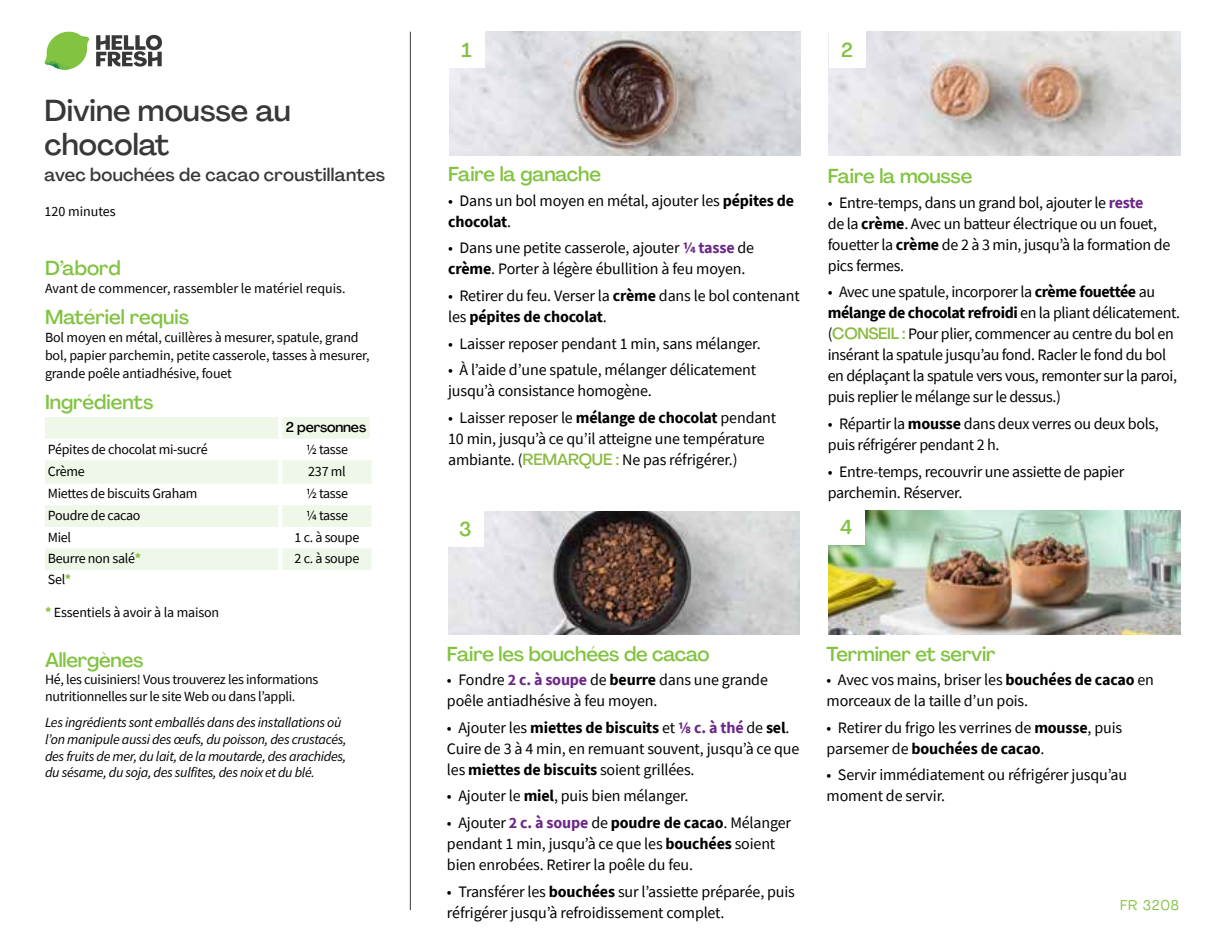
<style>
.page{position:relative;width:1224px;height:936px;background:#fff}
.page>*{position:absolute;margin:0;border:0;box-sizing:border-box;transform-origin:0 0}
.t1{font:500 30px/34px "Agrandir";color:#383839}
.t2{font:500 20px "Agrandir";letter-spacing:-.01em;color:#82c341}
.t3{font:500 18px "Agrandir";letter-spacing:.01em;color:#383839}
.t4{font:16px/21px "Source Sans Pro";letter-spacing:-.01em;color:#000}
.t5{font:14px/18px "Source Sans Pro";letter-spacing:-.02em;color:#000}
.t6{font:italic 14px/17px "Source Sans Pro";letter-spacing:-.02em;color:#000}
.t7{font:14px "Source Sans Pro";color:#000}
.t8{font:500 14px "Agrandir";letter-spacing:-.01em;color:#000}
.t9{font:14px "Agrandir";letter-spacing:.05em;color:#82c341}
.s1{font-weight:700;color:#8cba42}
.s2{font-weight:700}
.s3{font-weight:700;color:#6c2888}
.s4{font-family:"Agrandir";font-weight:500;color:#8cba42}
</style>
<div class="page">
<svg style="left:96px;top:34px;width:66px;height:33px"></svg>
<svg style="left:48px;top:32px;width:39px;height:25px"></svg>
<img style="left:69px;top:32px;width:20px;height:17px">
<img style="left:47px;top:46px;width:38px;height:7px">
<img style="left:44px;top:49px;width:40px;height:21px">
<img style="left:68px;top:53px;width:17px;height:17px">
<hr style="left:410px;top:32px;width:1px;height:878px;background:#383839">
<svg style="left:45px;top:417px;width:327px;height:153px;fill:#eff7e8"></svg>
<hr style="left:278px;top:417px;width:4px;height:22px;background:#fff">
<hr style="left:370px;top:417px;width:4px;height:22px;background:#fff">
<hr style="left:278px;top:439px;width:4px;height:21px;background:#fff">
<hr style="left:278px;top:460px;width:4px;height:24px;background:#fff">
<hr style="left:278px;top:484px;width:4px;height:21px;background:#fff">
<hr style="left:278px;top:505px;width:4px;height:22px;background:#fff">
<hr style="left:278px;top:527px;width:4px;height:21px;background:#fff">
<hr style="left:278px;top:548px;width:4px;height:22px;background:#fff">
<img style="left:449px;top:32px;width:352px;height:124px">
<img style="left:448px;top:511px;width:351px;height:124px">
<img style="left:829px;top:32px;width:351px;height:124px">
<div style="left:448px;top:32px;width:37px;height:36px;background:#fff"></div>
<div style="left:447px;top:511px;width:37px;height:36px;background:#fff"></div>
<div style="left:829px;top:32px;width:36px;height:36px;background:#fff"></div>
<img style="left:829px;top:511px;width:351px;height:123px">
<div style="left:828px;top:509px;width:36px;height:36px;background:#fff"></div>
<h1 class="t1" style="left:45px;top:93px;width:248px">Divine mousse au chocolat</h1>
<p class="t3" style="left:45px;top:163px;width:342px">avec bouchées de cacao croustillantes</p>
<p class="t7" style="left:44px;top:203px;width:73px">120 minutes</p>
<p class="t2" style="left:45px;top:256px;width:77px">D’abord</p>
<p class="t7" style="left:45px;top:279px;width:302px">Avant de commencer, rassembler le matériel requis.</p>
<p class="t2" style="left:45px;top:305px;width:146px">Matériel requis</p>
<p class="t5" style="left:45px;top:328px;width:326px">Bol moyen en métal, cuillères à mesurer, spatule, grand bol, papier parchemin, petite casserole, tasses à mesurer, grande poêle antiadhésive, fouet</p>
<p class="t2" style="left:45px;top:390px;width:110px">Ingrédients</p>
<p class="t8" style="left:286px;top:419px;width:82px">2 personnes</p>
<p class="t5" style="left:48px;top:440px;width:161px">Pépites de chocolat mi-sucré</p>
<p class="t5" style="left:306px;top:440px;width:44px">1/2 tasse</p>
<p class="t5" style="left:48px;top:462px;width:39px">Crème</p>
<p class="t5" style="left:308px;top:462px;width:39px">237 ml</p>
<p class="t5" style="left:48px;top:485px;width:151px">Miettes de biscuits Graham</p>
<p class="t5" style="left:306px;top:485px;width:44px">1/2 tasse</p>
<p class="t5" style="left:48px;top:506px;width:94px">Poudre de cacao</p>
<p class="t5" style="left:306px;top:506px;width:44px">1/4 tasse</p>
<p class="t5" style="left:48px;top:528px;width:25px">Miel</p>
<p class="t5" style="left:295px;top:528px;width:66px">1 c. à soupe</p>
<p class="t5" style="left:48px;top:550px;width:95px">Beurre non salé<span class="s1">*</span></p>
<p class="t5" style="left:295px;top:550px;width:66px">2 c. à soupe</p>
<p class="t5" style="left:48px;top:570px;width:25px">Sel<span class="s1">*</span></p>
<p class="t5" style="left:45px;top:604px;width:176px"><span class="s1">*</span> Essentiels à avoir à la maison</p>
<p class="t2" style="left:45px;top:647px;width:100px">Allergènes</p>
<p class="t5" style="left:45px;top:670px;width:275px;line-height:17px">Hé, les cuisiniers! Vous trouverez les informations nutritionnelles sur le site Web ou dans l’appli.</p>
<p class="t6" style="left:45px;top:713px;width:303px">Les ingrédients sont emballés dans des installations où l’on manipule aussi des œufs, du poisson, des crustacés, des fruits de mer, du lait, de la moutarde, des arachides, du sésame, du soja, des sulfites, des noix et du blé.</p>
<p class="t2" style="left:461px;top:38px;width:12px">1</p>
<p class="t2" style="left:841px;top:38px;width:13px">2</p>
<p class="t2" style="left:448px;top:162px;width:154px">Faire la ganache</p>
<p class="t4" style="left:448px;top:190px;width:348px">• Dans un bol moyen en métal, ajouter les <span class="s2">pépites de chocolat</span>.</p>
<p class="t4" style="left:448px;top:238px;width:308px">• Dans une petite casserole, ajouter <span class="s3">1/4 tasse</span> de <span class="s2">crème</span>. Porter à légère ébullition à feu moyen.</p>
<p class="t4" style="left:448px;top:285px;width:353px">• Retirer du feu. Verser la <span class="s2">crème</span> dans le bol contenant les <span class="s2">pépites de chocolat</span>.</p>
<p class="t4" style="left:448px;top:333px;width:314px">• Laisser reposer pendant 1 min, sans mélanger.</p>
<p class="t4" style="left:448px;top:360px;width:310px">• À l’aide d’une spatule, mélanger délicatement jusqu’à consistance homogène.</p>
<p class="t4" style="left:448px;top:407px;width:330px">• Laisser reposer le <span class="s2">mélange de chocolat</span> pendant<br>10 min, jusqu’à ce qu’il atteigne une température ambiante. (<span class="s4">REMARQUE :</span> Ne pas réfrigérer.)</p>
<p class="t2" style="left:459px;top:517px;width:14px">3</p>
<p class="t2" style="left:828px;top:164px;width:146px">Faire la mousse</p>
<p class="t4" style="left:828px;top:192px;width:344px">• Entre-temps, dans un grand bol, ajouter le <span class="s3">reste<br></span>de la <span class="s2">crème</span>. Avec un batteur électrique ou un fouet, fouetter la <span class="s2">crème</span> de 2 à 3 min, jusqu’à la formation de pics fermes.</p>
<p class="t4" style="left:828px;top:282px;width:354px">• Avec une spatule, incorporer la <span class="s2">crème fouettée</span> au <span class="s2">mélange de chocolat refroidi</span> en la pliant délicatement. (<span class="s4">CONSEIL :</span> Pour plier, commencer au centre du bol en insérant la spatule jusqu’au fond. Racler le fond du bol en déplaçant la spatule vers vous, remonter sur la paroi, puis replier le mélange sur le dessus.)</p>
<p class="t4" style="left:828px;top:413px;width:333px">• Répartir la <span class="s2">mousse</span> dans deux verres ou deux bols, puis réfrigérer pendant 2 h.</p>
<p class="t4" style="left:828px;top:461px;width:298px">• Entre-temps, recouvrir une assiette de papier parchemin. Réserver.</p>
<p class="t2" style="left:840px;top:515px;width:14px">4</p>
<p class="t2" style="left:447px;top:641px;width:264px">Faire les bouchées de cacao</p>
<p class="t4" style="left:447px;top:669px;width:322px">• Fondre <span class="s3">2 c. à soupe</span> de <span class="s2">beurre</span> dans une grande poêle antiadhésive à feu moyen.</p>
<p class="t4" style="left:447px;top:717px;width:354px">• Ajouter les <span class="s2">miettes de biscuits</span> et <span class="s3">1/8 c. à thé</span> de <span class="s2">sel</span>.<br>Cuire de 3 à 4 min, en remuant souvent, jusqu’à ce que les <span class="s2">miettes de biscuits</span> soient grillées.</p>
<p class="t4" style="left:447px;top:785px;width:243px">• Ajouter le <span class="s2">miel</span>, puis bien mélanger.</p>
<p class="t4" style="left:447px;top:812px;width:346px">• Ajouter <span class="s3">2 c. à soupe</span> de <span class="s2">poudre de cacao</span>. Mélanger pendant 1 min, jusqu’à ce que les <span class="s2">bouchées</span> soient bien enrobées. Retirer la poêle du feu.</p>
<p class="t4" style="left:447px;top:881px;width:349px">• Transférer les <span class="s2">bouchées</span> sur l’assiette préparée, puis réfrigérer jusqu’à refroidissement complet.</p>
<p class="t2" style="left:827px;top:641px;width:171px">Terminer et servir</p>
<p class="t4" style="left:827px;top:669px;width:329px">• Avec vos mains, briser les <span class="s2">bouchées de cacao</span> en morceaux de la taille d’un pois.</p>
<p class="t4" style="left:827px;top:717px;width:297px">• Retirer du frigo les verrines de <span class="s2">mousse</span>, puis parsemer de <span class="s2">bouchées de cacao</span>.</p>
<p class="t4" style="left:827px;top:764px;width:302px">• Servir immédiatement ou réfrigérer jusqu’au moment de servir.</p>
<p class="t9" style="left:1120px;top:897px;width:60px">FR 3208</p>
</div>
